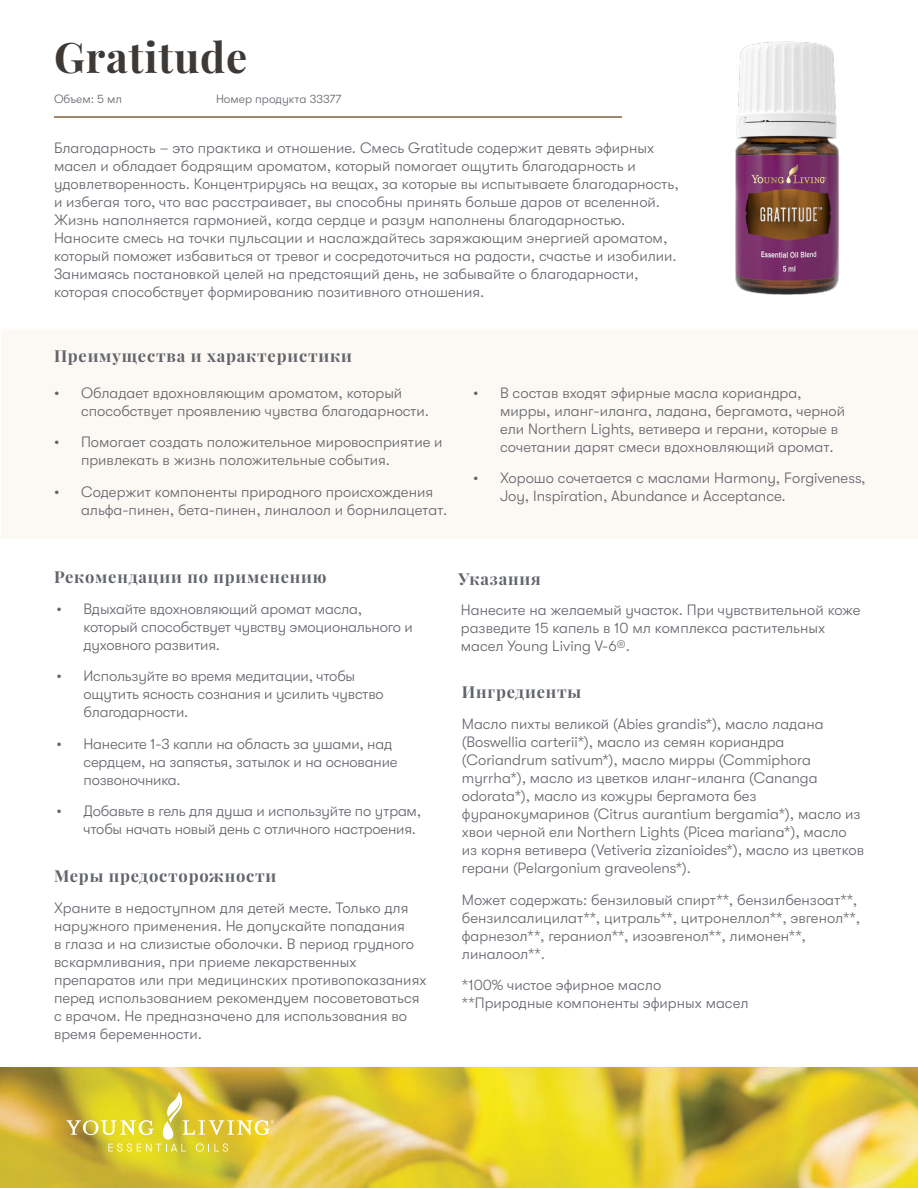
<style>
.page{position:relative;width:918px;height:1188px;background:#fff}
.page>*{position:absolute;margin:0;border:0;box-sizing:border-box;transform-origin:0 0}
.t1{font:700 42px "Playfair Display";letter-spacing:.02em;color:#3d3936}
.t2{font:700 16.5px "Playfair Display";letter-spacing:.05em;color:#61646a}
.t3{font:300 15px/18px "GT Walsheim Pro";color:#61646a}
.t4{font:300 12px "GT Walsheim Pro";color:#61646a}
</style>
<div class="page">
<img style="left:0;top:1067px;width:918px;height:121px">
<div style="left:2px;top:329px;width:916px;height:209px;background:#fcf8f4"></div>
<svg style="left:66px;top:1092px;width:208px;height:60px;background:#d6c341"></svg>
<hr style="left:54px;top:116px;width:568px;height:2px;background:#80623b">
<img style="left:735px;top:41px;width:104px;height:254px">
<h1 class="t1" style="left:54px;top:31px;width:195px">Gratitude</h1>
<p class="t4" style="left:54px;top:92px;width:69px">Объем: 5 мл</p>
<p class="t4" style="left:216px;top:92px;width:127px">Номер продукта 33377</p>
<p class="t3" style="left:54px;top:139px;width:626px">Благодарность – это практика и отношение. Смесь Gratitude содержит девять эфирных масел и обладает бодрящим ароматом, который помогает ощутить благодарность и удовлетворенность. Концентрируясь на вещах, за которые вы испытываете благодарность, и избегая того, что вас расстраивает, вы способны принять больше даров от вселенной.<br>Жизнь наполняется гармонией, когда сердце и разум наполнены благодарностью.<br>Наносите смесь на точки пульсации и наслаждайтесь заряжающим энергией ароматом, который поможет избавиться от тревог и сосредоточиться на радости, счастье и изобилии.<br>Занимаясь постановкой целей на предстоящий день, не забывайте о благодарности, которая способствует формированию позитивного отношения.</p>
<p class="t2" style="left:54px;top:346px;width:299px">Преимущества и характеристики</p>
<p class="t3" style="left:81px;top:384px;width:350px;text-indent:-27px">• Обладает вдохновляющим ароматом, который способствует проявлению чувства благодарности.</p>
<p class="t3" style="left:81px;top:433px;width:363px;text-indent:-27px">• Помогает создать положительное мировосприятие и привлекать в жизнь положительные события.</p>
<p class="t3" style="left:81px;top:483px;width:368px;text-indent:-27px">• Содержит компоненты природного происхождения альфа-пинен, бета-пинен, линалоол и борнилацетат.</p>
<p class="t3" style="left:500px;top:384px;width:347px;text-indent:-27px">• В состав входят эфирные масла кориандра, мирры, иланг-иланга, ладана, бергамота, черной ели Northern Lights, ветивера и герани, которые в сочетании дарят смеси вдохновляющий аромат.</p>
<p class="t3" style="left:500px;top:469px;width:367px;text-indent:-27px">• Хорошо сочетается с маслами Harmony, Forgiveness,<br>Joy, Inspiration, Abundance и Acceptance.</p>
<p class="t2" style="left:54px;top:566px;width:274px">Рекомендации по применению</p>
<p class="t2" style="left:458px;top:568px;width:84px">Указания</p>
<p class="t3" style="left:84px;top:600px;width:331px;text-indent:-27px">• Вдыхайте вдохновляющий аромат масла, который способствует чувству эмоционального и духовного развития.</p>
<p class="t3" style="left:84px;top:667px;width:302px;text-indent:-27px">• Используйте во время медитации, чтобы ощутить ясность сознания и усилить чувство благодарности.</p>
<p class="t3" style="left:84px;top:735px;width:316px;text-indent:-27px">• Нанесите 1-3 капли на область за ушами, над сердцем, на запястья, затылок и на основание позвоночника.</p>
<p class="t3" style="left:84px;top:802px;width:339px;text-indent:-27px">• Добавьте в гель для душа и используйте по утрам, чтобы начать новый день с отличного настроения.</p>
<p class="t2" style="left:54px;top:865px;width:224px">Меры предосторожности</p>
<p class="t3" style="left:54px;top:899px;width:374px">Храните в недоступном для детей месте. Только для наружного применения. Не допускайте попадания<br>в глаза и на слизистые оболочки. В период грудного вскармливания, при приеме лекарственных препаратов или при медицинских противопоказаниях перед использованием рекомендуем посоветоваться с врачом. Не предназначено для использования во время беременности.</p>
<p class="t3" style="left:461px;top:601px;width:401px">Нанесите на желаемый участок. При чувствительной коже разведите 15 капель в 10 мл комплекса растительных масел Young Living V-6®.</p>
<p class="t2" style="left:462px;top:682px;width:121px">Ингредиенты</p>
<p class="t3" style="left:462px;top:715px;width:404px">Масло пихты великой (Abies grandis*), масло ладана (Boswellia carterii*), масло из семян кориандра (Coriandrum sativum*), масло мирры (Commiphora myrrha*), масло из цветков иланг-иланга (Cananga odorata*), масло из кожуры бергамота без фуранокумаринов (Citrus aurantium bergamia*), масло из хвои черной ели Northern Lights (Picea mariana*), масло из корня ветивера (Vetiveria zizanioides*), масло из цветков герани (Pelargonium graveolens*).</p>
<p class="t3" style="left:462px;top:891px;width:400px">Может содержать: бензиловый спирт**, бензилбензоат**, бензилсалицилат**, цитраль**, цитронеллол**, эвгенол**, фарнезол**, гераниол**, изоэвгенол**, лимонен**, линалоол**.</p>
<p class="t3" style="left:462px;top:976px;width:288px">*100% чистое эфирное масло **Природные компоненты эфирных масел</p>
</div>
